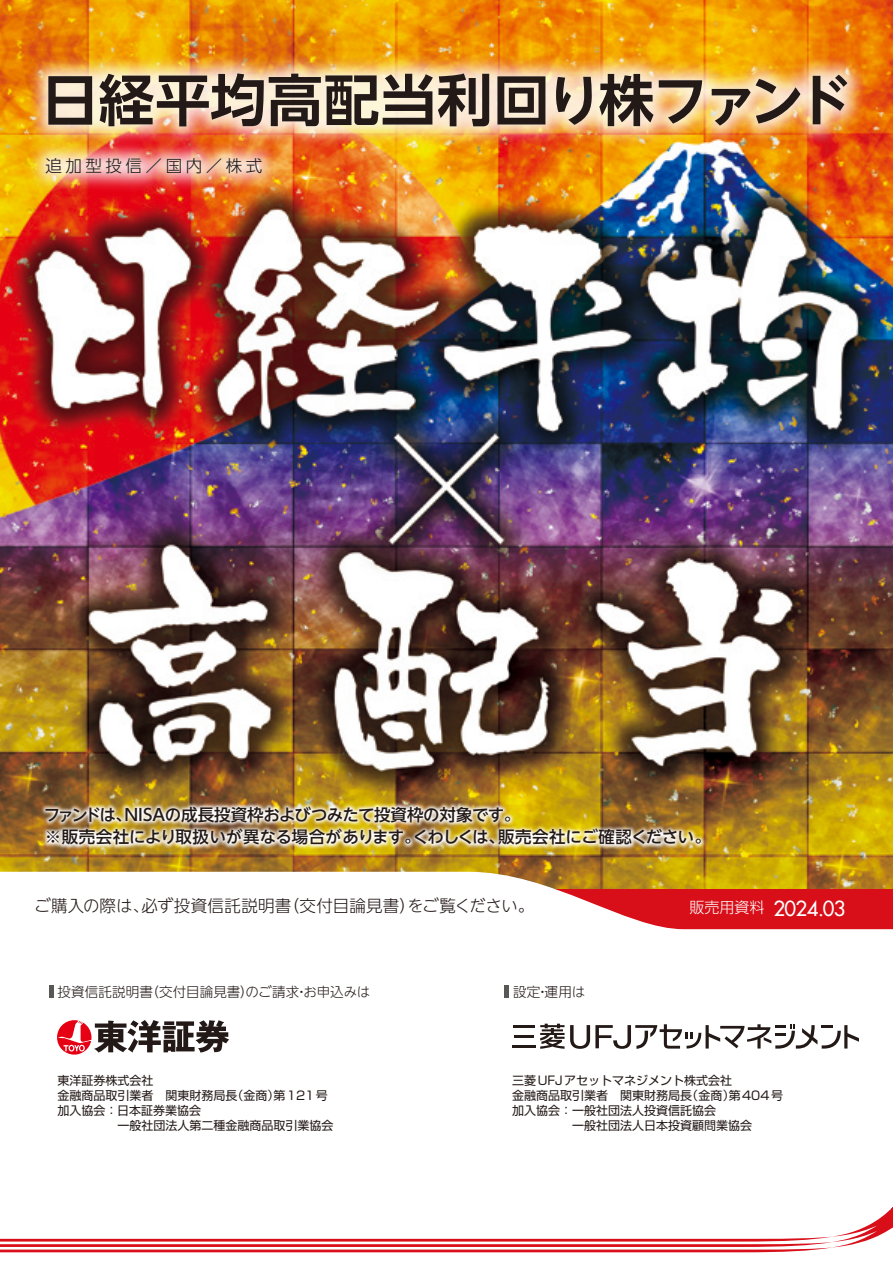
<style>
.page{position:relative;width:893px;height:1263px;background:#fff}
.page>*{position:absolute;margin:0;border:0;box-sizing:border-box;transform-origin:0 0}
.t1{font:700 55.5px "UD Shin Go NT Pro De";letter-spacing:.005em;color:#231916}
.t2{font:500 20.25px "Futura Std";letter-spacing:-.03em;color:#fff}
.t3{font:500 16.5px/22.5px "UD Shin Go NT Pro";letter-spacing:-.01em;color:#231916}
.t4{font:300 16.5px "UD Shin Go NT Pro";letter-spacing:.015em;color:#231916}
.t5{font:300 16.5px "UD Shin Go NT Pro";letter-spacing:.215em;color:#231916}
.t6{font:300 13.5px "UD Shin Go NT Pro";letter-spacing:.005em;color:#231916}
.t7{font:12px "Shin Go Pr 5";color:#231916}
.s1{font-family:"UD Shin Go NT Pro";font-weight:300;font-size:15px}
</style>
<div class="page">
<img style="left:0;top:0;width:893px;height:872px">
<svg style="left:0;top:872px;width:893px;height:381px"></svg>
<img style="left:0;top:4px;width:893px;height:269px">
<img style="left:0;top:93px;width:327px;height:145px">
<img style="left:0;top:749px;width:760px;height:156px">
<hr style="left:504px;top:985px;width:4px;height:13px;background:#595857">
<hr style="left:49px;top:985px;width:4px;height:13px;background:#595857">
<hr style="left:514px;top:1025px;width:21px;height:3px;background:#231916">
<hr style="left:513px;top:1045px;width:23px;height:3px;background:#231916">
<hr style="left:514px;top:1035px;width:20px;height:3px;background:#231916">
<svg style="left:540px;top:1024px;width:319px;height:25px"></svg>
<svg style="left:57px;top:1020px;width:172px;height:34px"></svg>
<svg style="left:0;top:1193px;width:893px;height:59px"></svg>
<h1 class="t1" style="left:43px;top:55px;width:812px">日経平均高配当利回り株ファンド</h1>
<h3 class="t5" style="left:45px;top:152px;width:218px">追加型投信／国内／株式</h3>
<h3 class="t3" style="left:44px;top:803px;width:669px">ファンドは、NISAの成長投資枠およびつみたて投資枠の対象です。<br>※販売会社により取扱いが異なる場合があります。くわしくは、販売会社にご確認ください。</h3>
<h3 class="t4" style="left:34px;top:892px;width:502px">ご購入の際は、必ず投資信託説明書（交付目論見書）をご覧ください。</h3>
<h2 class="t2" style="left:690px;top:895px;width:157px"><span class="s1">販売用資料</span> 2024.03</h2>
<p class="t6" style="left:57px;top:980px;width:314px">投資信託説明書（交付目論見書）のご請求・お申込みは</p>
<p class="t6" style="left:513px;top:980px;width:74px">設定・運用は</p>
<p class="t7" style="left:57px;top:1070px;width:97px">東洋証券株式会社</p>
<p class="t7" style="left:57px;top:1085px;width:272px">金融商品取引業者　関東財務局長（金商）第121号</p>
<p class="t7" style="left:57px;top:1100px;width:145px">加入協会：日本証券業協会</p>
<p class="t7" style="left:117px;top:1115px;width:217px">一般社団法人第二種金融商品取引業協会</p>
<p class="t7" style="left:512px;top:1070px;width:221px">三菱UFJアセットマネジメント株式会社</p>
<p class="t7" style="left:512px;top:1085px;width:272px">金融商品取引業者 関東財務局長（金商）第404号</p>
<p class="t7" style="left:512px;top:1100px;width:205px">加入協会：一般社団法人投資信託協会</p>
<p class="t7" style="left:572px;top:1115px;width:181px">一般社団法人日本投資顧問業協会</p>
</div>
